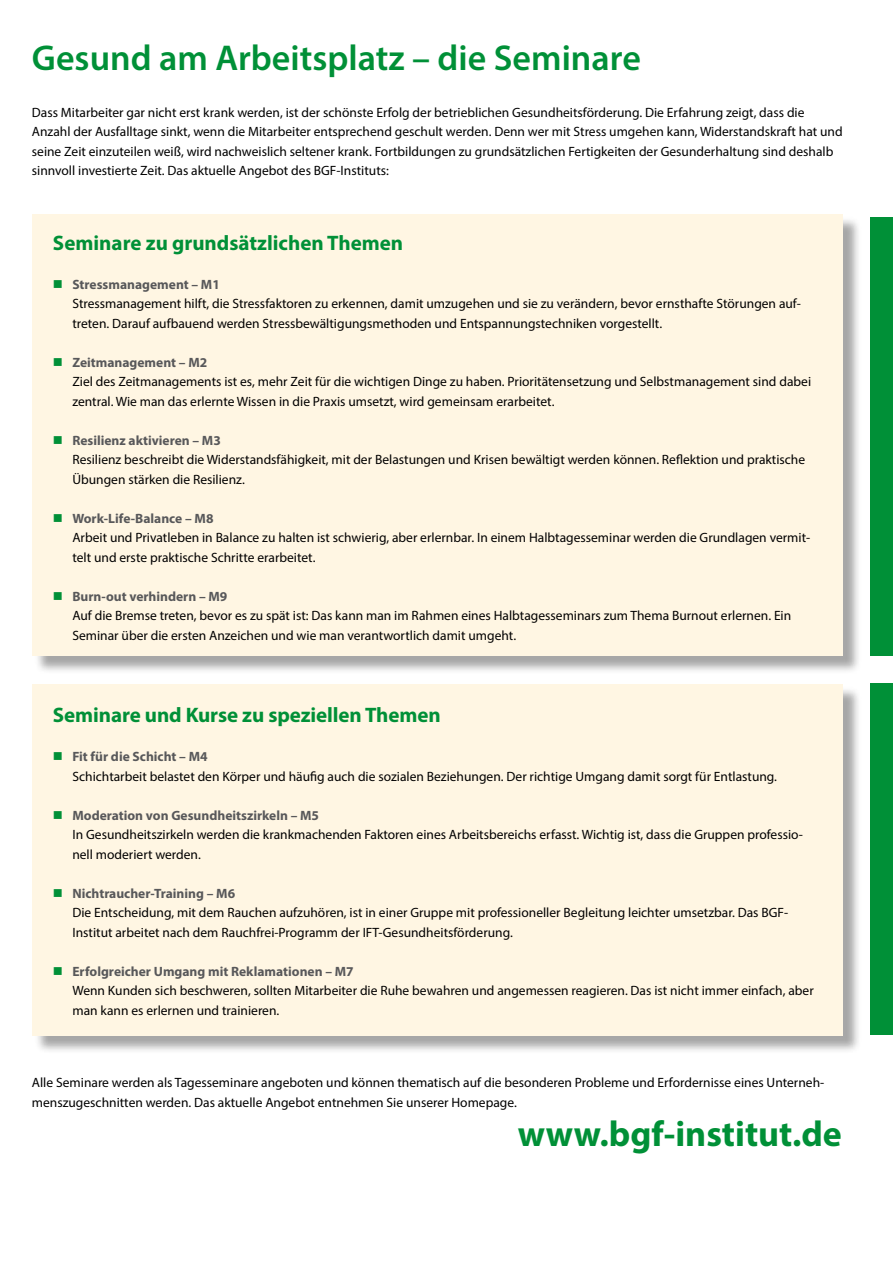
<style>
.page{position:relative;width:893px;height:1263px;background:#fff}
.page>*{position:absolute;margin:0;border:0;box-sizing:border-box;transform-origin:0 0}
.t1{font:600 36px "Myriad Pro";color:#009037}
.t2{font:700 36px "Myriad Pro";color:#009037}
.t3{font:700 21px "Myriad Pro";letter-spacing:-.005em;color:#009037}
.t4{font:13.5px/19.5px "Myriad Pro";color:#000}
.s1{color:#009037}
.s2{font-weight:700;color:#58585a}
</style>
<div class="page">
<div style="left:34px;top:686px;width:827px;height:368px;background:#000;opacity:.35"></div>
<div style="left:32px;top:684px;width:811px;height:351px;background:#fff6e3"></div>
<div style="left:34px;top:216px;width:827px;height:458px;background:#000;opacity:.35"></div>
<div style="left:32px;top:214px;width:811px;height:441px;background:#fff6e3"></div>
<div style="left:870px;top:217px;width:23px;height:438px;background:#009037"></div>
<div style="left:870px;top:684px;width:23px;height:351px;background:#009037"></div>
<h1 class="t1" style="left:32px;top:35px;width:610px">Gesund am Arbeitsplatz – die Seminare</h1>
<p class="t4" style="left:32px;top:102px;width:812px">Dass Mitarbeiter gar nicht erst krank werden, ist der schönste Erfolg der betrieblichen Gesundheitsförderung. Die Erfahrung zeigt, dass die Anzahl der Ausfalltage sinkt, wenn die Mitarbeiter entsprechend geschult werden. Denn wer mit Stress umgehen kann, Widerstandskraft hat und seine Zeit einzuteilen weiß, wird nachweislich seltener krank. Fortbildungen zu grundsätzlichen Fertigkeiten der Gesunderhaltung sind deshalb sinnvoll investierte Zeit. Das aktuelle Angebot des BGF-Instituts:</p>
<h2 class="t3" style="left:53px;top:229px;width:352px">Seminare zu grundsätzlichen Themen</h2>
<p class="t4" style="left:72px;top:274px;width:730px;text-indent:-19px"><span class="s1">■</span> <span class="s2">Stressmanagement – M1<br></span>Stressmanagement hilft, die Stressfaktoren zu erkennen, damit umzugehen und sie zu verändern, bevor ernsthafte Störungen auf&shy;treten. Darauf aufbauend werden Stressbewältigungsmethoden und Entspannungstechniken vorgestellt.</p>
<p class="t4" style="left:72px;top:352px;width:740px;text-indent:-19px"><span class="s1">■</span> <span class="s2">Zeitmanagement – M2<br></span>Ziel des Zeitmanagements ist es, mehr Zeit für die wichtigen Dinge zu haben. Prioritätensetzung und Selbstmanagement sind dabei zentral. Wie man das erlernte Wissen in die Praxis umsetzt, wird gemeinsam erarbeitet.</p>
<p class="t4" style="left:72px;top:430px;width:734px;text-indent:-19px"><span class="s1">■</span> <span class="s2">Resilienz aktivieren – M3<br></span>Resilienz beschreibt die Widerstandsfähigkeit, mit der Belastungen und Krisen bewältigt werden können. Reflektion und praktische<br>Übungen stärken die Resilienz.</p>
<p class="t4" style="left:72px;top:508px;width:739px;text-indent:-19px"><span class="s1">■</span> <span class="s2">Work-Life-Balance – M8<br></span>Arbeit und Privatleben in Balance zu halten ist schwierig, aber erlernbar. In einem Halbtagesseminar werden die Grundlagen vermit&shy;telt und erste praktische Schritte erarbeitet.</p>
<p class="t4" style="left:72px;top:586px;width:720px;text-indent:-19px"><span class="s1">■</span> <span class="s2">Burn-out verhindern – M9<br></span>Auf die Bremse treten, bevor es zu spät ist: Das kann man im Rahmen eines Halbtagesseminars zum Thema Burnout erlernen. Ein<br>Seminar über die ersten Anzeichen und wie man verantwortlich damit umgeht.</p>
<h2 class="t3" style="left:53px;top:701px;width:389px">Seminare und Kurse zu speziellen Themen</h2>
<p class="t4" style="left:72px;top:746px;width:706px;text-indent:-19px"><span class="s1">■</span> <span class="s2">Fit für die Schicht – M4<br></span>Schichtarbeit belastet den Körper und häufig auch die sozialen Beziehungen. Der richtige Umgang damit sorgt für Entlastung.</p>
<p class="t4" style="left:72px;top:805px;width:732px;text-indent:-19px"><span class="s1">■</span> <span class="s2">Moderation von Gesundheitszirkeln – M5<br></span>In Gesundheitszirkeln werden die krankmachenden Faktoren eines Arbeitsbereichs erfasst. Wichtig ist, dass die Gruppen professio&shy;nell moderiert werden.</p>
<p class="t4" style="left:72px;top:883px;width:717px;text-indent:-19px"><span class="s1">■</span> <span class="s2">Nichtraucher-Training – M6<br></span>Die Entscheidung, mit dem Rauchen aufzuhören, ist in einer Gruppe mit professioneller Begleitung leichter umsetzbar. Das BGF-<br>Institut arbeitet nach dem Rauchfrei-Programm der IFT-Gesundheitsförderung.</p>
<p class="t4" style="left:72px;top:961px;width:743px;text-indent:-19px"><span class="s1">■</span> <span class="s2">Erfolgreicher Umgang mit Reklamationen – M7<br></span>Wenn Kunden sich beschweren, sollten Mitarbeiter die Ruhe bewahren und angemessen reagieren. Das ist nicht immer einfach, aber man kann es erlernen und trainieren.</p>
<p class="t4" style="left:32px;top:1073px;width:794px">Alle Seminare werden als Tagesseminare angeboten und können thematisch auf die besonderen Probleme und Erfordernisse eines Unterneh&shy;menszugeschnitten werden. Das aktuelle Angebot entnehmen Sie unserer Homepage.</p>
<h1 class="t2" style="left:518px;top:1110px;width:326px">www.bgf-institut.de</h1>
</div>
